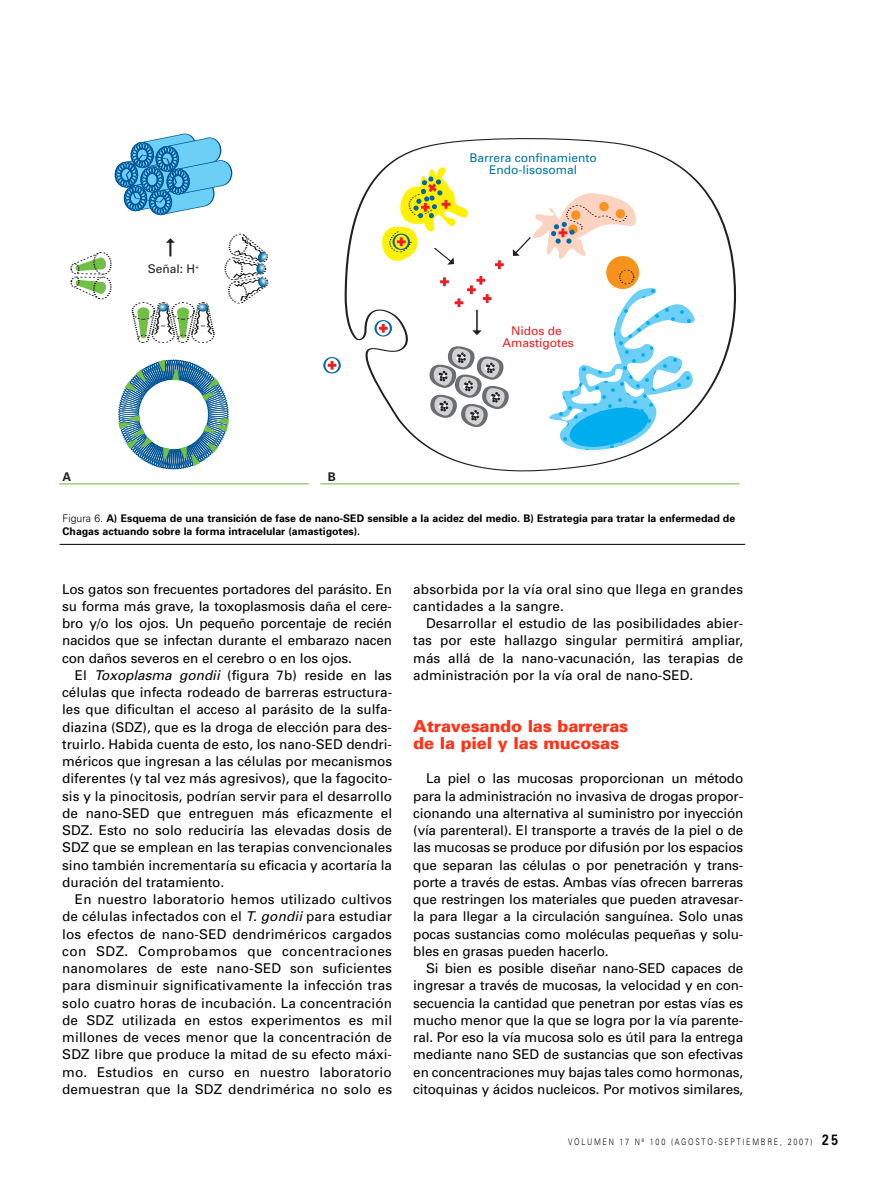
<style>
.page{position:relative;width:893px;height:1191px;background:#fff}
.page>*{position:absolute;margin:0;border:0;box-sizing:border-box;transform-origin:0 0}
.t1{font:900 16.5px/17.2px "Univers";letter-spacing:-.015em;color:#fe331a}
.t2{font:13.5px/17.2px "Univers";color:#000;text-align:justify}
.t3{font:12px/12px "Univers";color:#0076a3;text-align:center}
.t4{font:12px/12px "Univers";color:#ee1d23;text-align:center}
.t5{font:12px "Univers";color:#231f20}
.t6{font:700 12px "Univers";color:#231f20}
.t7{font:700 10.5px/13.5px "Univers";color:#000}
.t8{font:300 9px "Univers";letter-spacing:.24em;color:#000;scale:.8 1}
.s1{font-weight:300}
.s2{font-style:italic}
.s3{font-weight:700;font-size:15px}
</style>
<div class="page">
<div style="left:115px;top:162px;width:23px;height:26px;border:1px solid #005495;border-radius:50%"></div>
<div style="left:115px;top:169px;width:7px;height:8px;border:1px solid #005495;border-radius:50%"></div>
<div style="left:115px;top:172px;width:7px;height:8px;border:1px solid #005495;border-radius:50%"></div>
<svg style="left:116px;top:134px;width:117px;height:82px"></svg>
<svg style="left:118px;top:359px;width:111px;height:110px"></svg>
<svg style="left:70px;top:252px;width:42px;height:48px"></svg>
<svg style="left:166px;top:238px;width:9px;height:18px"></svg>
<div style="left:225px;top:257px;width:18px;height:23px;border:1px dashed #231f20;border-radius:50%"></div>
<div style="left:132px;top:302px;width:23px;height:18px;border:1px dashed #231f20;border-radius:50%"></div>
<div style="left:138px;top:334px;width:11px;height:9px;border:1px dashed #231f20;border-radius:50%"></div>
<div style="left:171px;top:302px;width:24px;height:18px;border:1px dashed #231f20;border-radius:50%"></div>
<div style="left:178px;top:334px;width:11px;height:9px;border:1px dashed #231f20;border-radius:50%"></div>
<div style="left:152px;top:325px;width:23px;height:18px;border:1px dashed #231f20;border-radius:50%"></div>
<div style="left:158px;top:302px;width:11px;height:9px;border:1px dashed #231f20;border-radius:50%"></div>
<div style="left:191px;top:325px;width:24px;height:18px;border:1px dashed #231f20;border-radius:50%"></div>
<div style="left:197px;top:302px;width:11px;height:9px;border:1px dashed #231f20;border-radius:50%"></div>
<svg style="left:131px;top:303px;width:84px;height:37px"></svg>
<svg style="left:228px;top:233px;width:41px;height:71px"></svg>
<svg style="left:328px;top:361px;width:8px;height:9px"></svg>
<div style="left:324px;top:357px;width:16px;height:17px;border:2px solid #0068a5;border-radius:50%"></div>
<svg style="left:344px;top:138px;width:392px;height:334px"></svg>
<hr style="left:60px;top:483px;width:249px;height:1px;background:#71bf44">
<hr style="left:320px;top:483px;width:420px;height:1px;background:#71bf44">
<hr style="left:60px;top:544px;width:685px;height:1px;background:#000">
<p class="t5" style="left:148px;top:265px;width:49px">Señal: H</p>
<p class="t3" style="left:478px;top:153px;width:121px">arrera confinamiento ndo-lisosomal</p>
<p class="t4" style="left:503px;top:326px;width:73px">Nidos de<br>Amastigotes</p>
<p class="t6" style="left:62px;top:472px;width:10px">A</p>
<p class="t6" style="left:328px;top:472px;width:10px">B</p>
<p class="t7" style="left:63px;top:512px;width:674px"><span class="s1">Figura 6.</span> A) Esquema de una transición de fase de nano-SED sensible a la acidez del medio. B) Estrategia para tratar la enfermedad de<br>Chagas actuando sobre la forma intracelular (amastigotes).</p>
<p class="t2" style="left:62px;top:581px;width:331px">Los gatos son frecuentes portadores del parásito. En su forma más grave, la toxoplasmosis daña el cere&shy;bro y/o los ojos. Un pequeño porcentaje de recién nacidos que se infectan durante el embarazo nacen con daños severos en el cerebro o en los ojos.</p>
<p class="t2" style="left:62px;top:667px;width:331px;text-indent:13px">El <span class="s2">Toxoplasma gondii</span> (figura 7b) reside en las células que infecta rodeado de barreras estructura&shy;les que dificultan el acceso al parásito de la sulfa&shy;diazina (SDZ), que es la droga de elección para des&shy;truirlo<span class="s2">.</span> Habida cuenta de esto, los nano-SED dendri&shy;méricos que ingresan a las células por mecanismos diferentes (y tal vez más agresivos), que la fagocito&shy;sis y la pinocitosis, podrían servir para el desarrollo de nano-SED que entreguen más eficazmente el SDZ. Esto no solo reduciría las elevadas dosis de SDZ que se emplean en las terapias convencionales sino también incrementaría su eficacia y acortaría la duración del tratamiento.</p>
<p class="t2" style="left:62px;top:892px;width:331px;text-indent:13px">En nuestro laboratorio hemos utilizado cultivos de células infectados con el <span class="s2">T. gondii</span> para estudiar los efectos de nano-SED dendriméricos cargados con SDZ. Comprobamos que concentraciones nanomolares de este nano-SED son suficientes para disminuir significativamente la infección tras solo cuatro horas de incubación. La concentración de SDZ utilizada en estos experimentos es mil millones de veces menor que la concentración de SDZ libre que produce la mitad de su efecto máxi&shy;mo. Estudios en curso en nuestro laboratorio demuestran que la SDZ dendrimérica no solo es</p>
<p class="t2" style="left:413px;top:581px;width:331px">absorbida por la vía oral sino que llega en grandes cantidades a la sangre.</p>
<p class="t2" style="left:413px;top:616px;width:331px;text-indent:13px">Desarrollar el estudio de las posibilidades abier&shy;tas por este hallazgo singular permitirá ampliar, más allá de la nano-vacunación, las terapias de administración por la vía oral de nano-SED.</p>
<p class="t1" style="left:413px;top:718px;width:217px">Atravesando las barreras de la piel y las mucosas</p>
<p class="t2" style="left:413px;top:771px;width:332px;text-indent:13px">La piel o las mucosas proporcionan un método para la administración no invasiva de drogas propor&shy;cionando una alternativa al suministro por inyección (vía parenteral). El transporte a través de la piel o de las mucosas se produce por difusión por los espacios que separan las células o por penetración y trans&shy;porte a través de estas. Ambas vías ofrecen barreras que restringen los materiales que pueden atravesar&shy;la para llegar a la circulación sanguínea. Solo unas pocas sustancias como moléculas pequeñas y solu&shy;bles en grasas pueden hacerlo.</p>
<p class="t2" style="left:413px;top:961px;width:332px;text-indent:13px">Si bien es posible diseñar nano-SED capaces de ingresar a través de mucosas, la velocidad y en con&shy;secuencia la cantidad que penetran por estas vías es mucho menor que la que se logra por la vía parente&shy;ral. Por eso la vía mucosa solo es útil para la entrega mediante nano SED de sustancias que son efectivas en concentraciones muy bajas tales como hormonas, citoquinas y ácidos nucleicos. Por motivos similares,</p>
<p class="t8" style="left:568px;top:1138px;width:339px">VOLUMEN 17 Nº 100 (AGOSTO-SEPTIEMBRE, 2007) <span class="s3">25</span></p>
</div>
